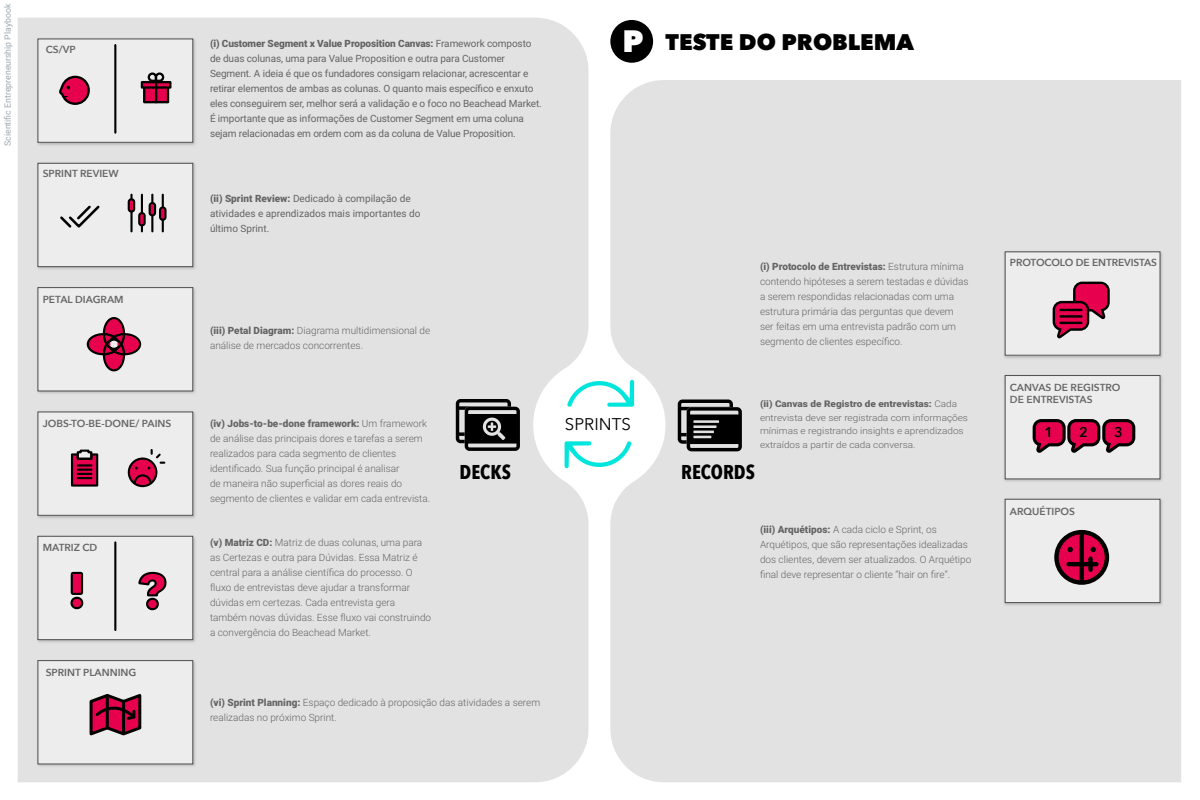
<style>
.page{position:relative;width:1200px;height:800px;background:#fff}
.page>*{position:absolute;margin:0;border:0;box-sizing:border-box;transform-origin:0 0}
.t1{font:800 22.5px "Avenir Next";color:#000}
.t2{font:700 19.94px "Avenir Next Condensed";color:#000}
.t3{font:16.88px "Avenir Next";color:#000}
.t4{font:600 14.19px "Avenir Next";color:#000}
.t5{font:600 10.19px/12.2px "Avenir Next";color:#666}
.t6{font:300 10px/15px "Roboto";color:#646464}
.t7{font:10px/15px "Roboto";letter-spacing:-.01em;color:#646464}
.t8{font:300 9.19px/13.8px "Roboto";color:#646464;scale:1.09 1}
.t9{font:8.75px "Roboto";color:#9ea8b0}
.s1{font-weight:900}
.s2{font-size:30.81px;color:#fff}
</style>
<div class="page">
<div style="left:18px;top:18px;width:571px;height:764px;background:#e2e2e2"></div>
<div style="left:610px;top:80px;width:571px;height:702px;background:#e2e2e2"></div>
<div style="left:610px;top:20px;width:43px;height:43px;background:#000;border-radius:50%"></div>
<svg style="left:565px;top:380px;width:69px;height:88px"></svg>
<svg style="left:456px;top:399px;width:64px;height:52px;background:#4a4a4a"></svg>
<svg style="left:678px;top:400px;width:64px;height:51px;background:#4b4b4b"></svg>
<img style="left:34px;top:657px;width:165px;height:113px">
<div style="left:38px;top:661px;width:155px;height:103px;background:#ededed"></div>
<div style="left:37px;top:660px;width:156px;height:104px;border:1px solid #4d4d4d"></div>
<svg style="left:89px;top:694px;width:53px;height:42px;background:#93284c"></svg>
<img style="left:34px;top:36px;width:165px;height:112px">
<div style="left:38px;top:39px;width:155px;height:103px;background:#ededed"></div>
<div style="left:37px;top:39px;width:156px;height:104px;border:1px solid #4d4d4d"></div>
<hr style="left:114px;top:45px;width:2px;height:88px;background:#000">
<svg style="left:59px;top:76px;width:31px;height:29px"></svg>
<div style="left:144px;top:85px;width:24px;height:17px;background:#e7004d"></div>
<div style="left:143px;top:84px;width:26px;height:19px;border:2px solid #000"></div>
<div style="left:142px;top:82px;width:28px;height:6px;background:#e7004d"></div>
<div style="left:141px;top:81px;width:30px;height:8px;border:2px solid #000"></div>
<svg style="left:148px;top:72px;width:16px;height:10px"></svg>
<hr style="left:155px;top:82px;width:2px;height:20px;background:#000">
<img style="left:34px;top:160px;width:165px;height:112px">
<div style="left:38px;top:163px;width:155px;height:104px;background:#ededed"></div>
<div style="left:37px;top:163px;width:156px;height:104px;border:1px solid #4d4d4d"></div>
<svg style="left:60px;top:205px;width:40px;height:23px"></svg>
<hr style="left:162px;top:195px;width:2px;height:36px;background:#000">
<hr style="left:151px;top:195px;width:2px;height:36px;background:#000">
<hr style="left:141px;top:195px;width:2px;height:36px;background:#000">
<hr style="left:130px;top:195px;width:3px;height:36px;background:#000">
<div style="left:129px;top:199px;width:5px;height:13px;background:#e7004d;border-radius:3px"></div>
<div style="left:128px;top:198px;width:7px;height:15px;border:2px solid #000;border-radius:3px"></div>
<div style="left:139px;top:213px;width:6px;height:12px;background:#e7004d;border-radius:3px"></div>
<div style="left:138px;top:212px;width:8px;height:14px;border:2px solid #000;border-radius:3px"></div>
<div style="left:150px;top:203px;width:5px;height:12px;background:#e7004d;border-radius:3px"></div>
<div style="left:149px;top:202px;width:7px;height:14px;border:2px solid #000;border-radius:3px"></div>
<div style="left:160px;top:207px;width:5px;height:13px;background:#e7004d;border-radius:3px"></div>
<div style="left:159px;top:206px;width:8px;height:15px;border:2px solid #000;border-radius:3px"></div>
<img style="left:34px;top:284px;width:165px;height:113px">
<div style="left:38px;top:288px;width:155px;height:103px;background:#ededed"></div>
<div style="left:37px;top:287px;width:156px;height:104px;border:1px solid #4d4d4d"></div>
<svg style="left:86px;top:317px;width:56px;height:55px"></svg>
<img style="left:34px;top:409px;width:165px;height:112px">
<div style="left:38px;top:412px;width:155px;height:103px;background:#ededed"></div>
<div style="left:37px;top:412px;width:156px;height:104px;border:1px solid #4d4d4d"></div>
<svg style="left:129px;top:459px;width:27px;height:27px"></svg>
<div style="left:128px;top:458px;width:29px;height:29px;border:2px solid #000;border-radius:50%"></div>
<svg style="left:133px;top:450px;width:31px;height:35px"></svg>
<svg style="left:70px;top:449px;width:29px;height:38px"></svg>
<img style="left:1002px;top:249px;width:164px;height:112px">
<div style="left:1005px;top:252px;width:155px;height:103px;background:#ededed"></div>
<div style="left:1005px;top:251px;width:155px;height:105px;border:1px solid #4d4d4d"></div>
<svg style="left:1053px;top:282px;width:57px;height:56px"></svg>
<hr style="left:1060px;top:309px;width:21px;height:2px;background:#000">
<hr style="left:1060px;top:322px;width:21px;height:2px;background:#000">
<hr style="left:1060px;top:315px;width:21px;height:3px;background:#000">
<img style="left:1002px;top:372px;width:164px;height:113px">
<div style="left:1005px;top:376px;width:155px;height:103px;background:#ededed"></div>
<div style="left:1005px;top:375px;width:155px;height:104px;border:1px solid #4d4d4d"></div>
<svg style="left:1033px;top:419px;width:102px;height:34px"></svg>
<img style="left:1002px;top:496px;width:164px;height:113px">
<div style="left:1005px;top:499px;width:155px;height:104px;background:#ededed"></div>
<div style="left:1005px;top:499px;width:155px;height:104px;border:1px solid #4d4d4d"></div>
<svg style="left:1056px;top:532px;width:51px;height:51px"></svg>
<div style="left:1054px;top:530px;width:55px;height:55px;border:4px solid #000;border-radius:50%"></div>
<svg style="left:1068px;top:547px;width:5px;height:5px"></svg>
<svg style="left:1091px;top:547px;width:5px;height:5px"></svg>
<svg style="left:1080px;top:535px;width:4px;height:45px"></svg>
<div style="left:1088px;top:559px;width:5px;height:11px;background:#000"></div>
<hr style="left:1082px;top:562px;width:14px;height:4px;background:#000">
<hr style="left:1069px;top:562px;width:13px;height:4px;background:#000">
<img style="left:34px;top:533px;width:165px;height:113px">
<div style="left:38px;top:536px;width:155px;height:104px;background:#ededed"></div>
<div style="left:37px;top:536px;width:156px;height:104px;border:1px solid #4d4d4d"></div>
<hr style="left:114px;top:542px;width:2px;height:88px;background:#000">
<svg style="left:70px;top:572px;width:13px;height:37px"></svg>
<svg style="left:138px;top:572px;width:29px;height:38px"></svg>
<p class="t9" style="left:2px;top:146px;width:144px;rotate:-90deg">Scientific Entrepreneurship Playbook</p>
<p class="t5" style="left:46px;top:43px;width:31px">CS/VP</p>
<p class="t5" style="left:43px;top:167px;width:78px">SPRINT REVIEW</p>
<p class="t5" style="left:43px;top:293px;width:82px">PETAL DIAGRAM</p>
<p class="t5" style="left:43px;top:417px;width:130px">JOBS-TO-BE-DONE/ PAINS</p>
<p class="t5" style="left:43px;top:541px;width:56px">MATRIZ CD</p>
<p class="t5" style="left:46px;top:666px;width:92px">SPRINT PLANNING</p>
<p class="t7" style="left:210px;top:36px;width:333px"><span class="s1">(i) Customer Segment x Value Proposition Canvas:</span> Framework composto de duas colunas, uma para Value Proposition e outra para Customer Segment. A ideia é que os fundadores consigam relacionar, acrescentar e retirar elementos de ambas as colunas. O quanto mais específico e enxuto eles conseguirem ser, melhor será a validação e o foco no Beachead Market.<br>É importante que as informações de Customer Segment em uma coluna sejam relacionadas em ordem com as da coluna de Value Proposition.</p>
<p class="t7" style="left:210px;top:191px;width:212px"><span class="s1">(ii) Sprint Review:</span> Dedicado à compilação de atividades e aprendizados mais importantes do último Sprint.</p>
<p class="t6" style="left:210px;top:323px;width:222px"><span class="s1">(iii) Petal Diagram:</span> Diagrama multidimensional de análise de mercados concorrentes.</p>
<h1 class="t1" style="left:622px;top:28px;width:293px"><span class="s2">P</span> TESTE DO PROBLEMA</h1>
<p class="t6" style="left:760px;top:259px;width:210px"><span class="s1">(i) Protocolo de Entrevistas:</span> Estrutura mínima contendo hipóteses a serem testadas e dúvidas a serem respondidas relacionadas com uma estrutura primária das perguntas que devem ser feitas em uma entrevista padrão com um segmento de clientes específico.</p>
<p class="t6" style="left:210px;top:416px;width:222px"><span class="s1">(iv) Jobs-to-be-done framework:</span> Um framework de análise das principais dores e tarefas a serem realizados para cada segmento de clientes identificado. Sua função principal é analisar<br>de maneira não superficial as dores reais do segmento de clientes e validar em cada entrevista.</p>
<p class="t6" style="left:210px;top:534px;width:223px"><span class="s1">(v) Matriz CD:</span> Matriz de duas colunas, uma para as Certezas e outra para Dúvidas. Essa Matriz é central para a análise científica do processo. O fluxo de entrevistas deve ajudar a transformar dúvidas em certezas. Cada entrevista gera também novas dúvidas. Esse fluxo vai construindo a convergência do Beachead Market.</p>
<h3 class="t3" style="left:565px;top:410px;width:67px">SPRINTS</h3>
<p class="t8" style="left:760px;top:396px;width:192px"><span class="s1">(ii) Canvas de Registro de entrevistas:</span> Cada entrevista deve ser registrada com informações mínimas e registrando insights e aprendizados extraídos a partir de cada conversa.</p>
<h2 class="t2" style="left:460px;top:460px;width:53px">DECKS</h2>
<h2 class="t2" style="left:681px;top:460px;width:75px">RECORDS</h2>
<p class="t6" style="left:760px;top:521px;width:213px"><span class="s1">(iii) Arquétipos:</span> A cada ciclo e Sprint, os Arquétipos, que são representações idealizadas dos clientes, devem ser atualizados. O Arquétipo final deve representar o cliente “hair on fire”.</p>
<p class="t6" style="left:210px;top:694px;width:332px"><span class="s1">(vi) Sprint Planning:</span> Espaço dedicado à proposição das atividades a serem realizadas no próximo Sprint.</p>
<p class="t5" style="left:1010px;top:256px;width:149px">PROTOCOLO DE ENTREVISTAS</p>
<p class="t5" style="left:1010px;top:381px;width:112px">CANVAS DE REGISTRO<br>DE ENTREVISTAS</p>
<h3 class="t4" style="left:1045px;top:420px;width:10px">1</h3>
<h3 class="t4" style="left:1079px;top:420px;width:10px">2</h3>
<h3 class="t4" style="left:1114px;top:420px;width:10px">3</h3>
<p class="t5" style="left:1010px;top:505px;width:67px">ARQUÉTIPOS</p>
</div>
